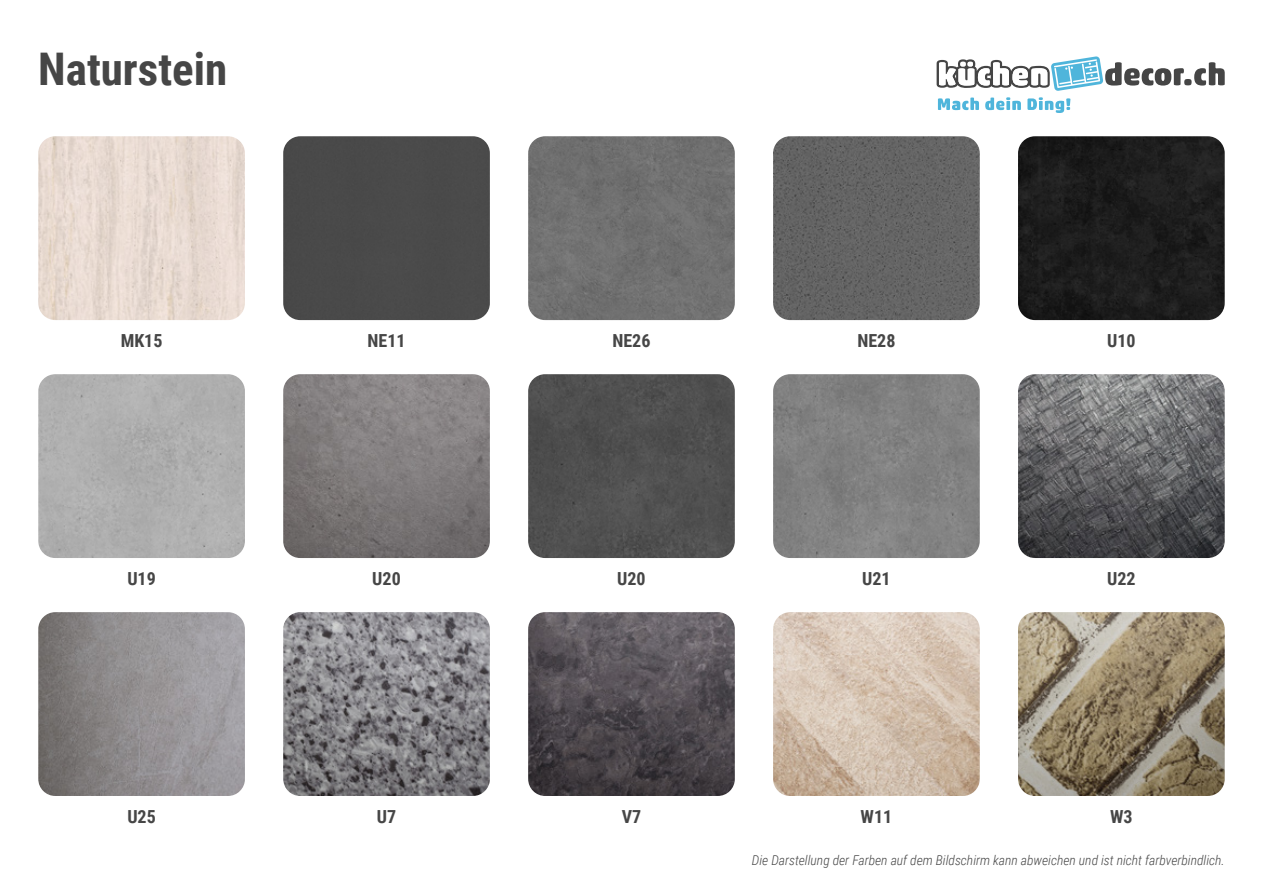
<style>
.page{position:relative;width:1263px;height:893px;background:#fff}
.page>*{position:absolute;margin:0;border:0;box-sizing:border-box;transform-origin:0 0}
.t1{font:700 45px "Roboto Condensed";color:#464646}
.t2{font:700 18px "Roboto Condensed";color:#464646}
.t3{font:italic 300 13.5px "Roboto Condensed";color:#464646}
</style>
<div class="page">
<div style="left:1184px;top:79px;width:7px;height:6px;background:#454545;border-radius:50%"></div>
<svg style="left:1194px;top:62px;width:31px;height:24px"></svg>
<svg style="left:938px;top:98px;width:41px;height:12px"></svg>
<svg style="left:985px;top:97px;width:36px;height:13px"></svg>
<svg style="left:1027px;top:97px;width:43px;height:16px"></svg>
<svg style="left:936px;top:56px;width:248px;height:35px"></svg>
<img style="left:38px;top:136px;width:207px;height:184px">
<div style="left:283px;top:136px;width:207px;height:184px;background:#4a4a4a"></div>
<img style="left:528px;top:136px;width:207px;height:184px">
<img style="left:773px;top:136px;width:207px;height:184px">
<img style="left:1018px;top:136px;width:207px;height:184px">
<img style="left:38px;top:374px;width:207px;height:184px">
<img style="left:283px;top:374px;width:207px;height:184px">
<img style="left:528px;top:374px;width:207px;height:184px">
<img style="left:773px;top:374px;width:207px;height:184px">
<img style="left:1018px;top:374px;width:207px;height:184px">
<img style="left:38px;top:612px;width:207px;height:184px">
<img style="left:283px;top:612px;width:207px;height:184px">
<img style="left:528px;top:612px;width:207px;height:184px">
<img style="left:773px;top:612px;width:207px;height:184px">
<img style="left:1018px;top:612px;width:207px;height:184px">
<h1 class="t1" style="left:38px;top:38px;width:190px">Naturstein</h1>
<h2 class="t2" style="left:121px;top:328px;width:43px">MK15</h2>
<h2 class="t2" style="left:367px;top:328px;width:40px">NE11</h2>
<h2 class="t2" style="left:612px;top:328px;width:40px">NE26</h2>
<h2 class="t2" style="left:857px;top:328px;width:40px">NE28</h2>
<h2 class="t2" style="left:1107px;top:328px;width:30px">U10</h2>
<h2 class="t2" style="left:127px;top:566px;width:30px">U19</h2>
<h2 class="t2" style="left:372px;top:566px;width:30px">U20</h2>
<h2 class="t2" style="left:617px;top:566px;width:30px">U20</h2>
<h2 class="t2" style="left:862px;top:566px;width:30px">U21</h2>
<h2 class="t2" style="left:1107px;top:566px;width:30px">U22</h2>
<h2 class="t2" style="left:127px;top:804px;width:30px">U25</h2>
<h2 class="t2" style="left:377px;top:804px;width:21px">U7</h2>
<h2 class="t2" style="left:622px;top:804px;width:21px">V7</h2>
<h2 class="t2" style="left:860px;top:804px;width:33px">W11</h2>
<h2 class="t2" style="left:1110px;top:804px;width:24px">W3</h2>
<p class="t3" style="left:752px;top:851px;width:474px">Die Darstellung der Farben auf dem Bildschirm kann abweichen und ist nicht farbverbindlich.</p>
</div>
